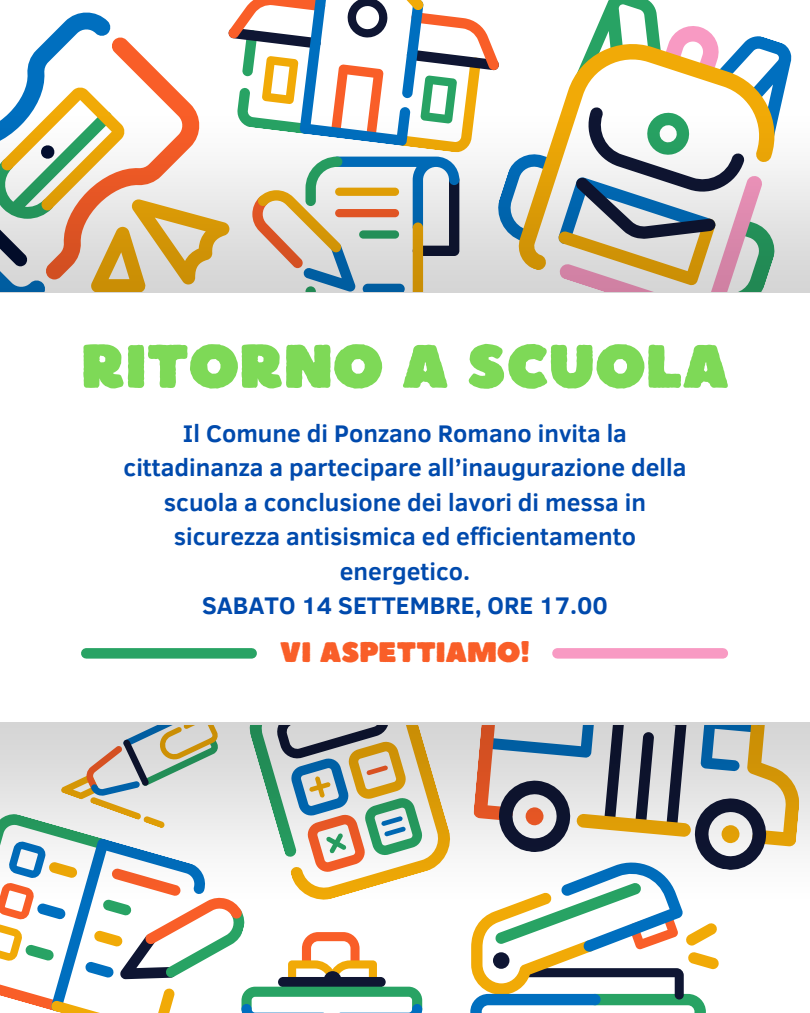
<style>
.page{position:relative;width:810px;height:1013px;background:#fff}
.page>*{position:absolute;margin:0;border:0;box-sizing:border-box;transform-origin:0 0}
.t1{font:61.2px "Boulder";color:#7ed957}
.t2{font:28.3px "Boulder";color:#f95e28}
.t3{font:700 24.7px/34.5px "Clear Sans";color:#004aad;text-align:center}
</style>
<div class="page">
<img style="left:0;top:0;width:810px;height:292px">
<img style="left:0;top:723px;width:810px;height:289px">
<div style="left:86px;top:648px;width:166px;height:10px;background:#28a364"></div>
<div style="left:557px;top:648px;width:166px;height:10px;background:#f89ac3"></div>
<p class="t1" style="left:81px;top:326px;width:650px">RITORNO A SCUOLA</p>
<p class="t3" style="left:124px;top:414px;width:564px">Il Comune di Ponzano Romano invita la cittadinanza a partecipare all’inaugurazione della scuola a conclusione dei lavori di messa in sicurezza antisismica ed efficientamento energetico.</p>
<p class="t3" style="left:202px;top:587px;width:407px">SABATO 14 SETTEMBRE, ORE 17.00</p>
<p class="t2" style="left:280px;top:634px;width:252px">VI ASPETTIAMO!</p>
</div>
